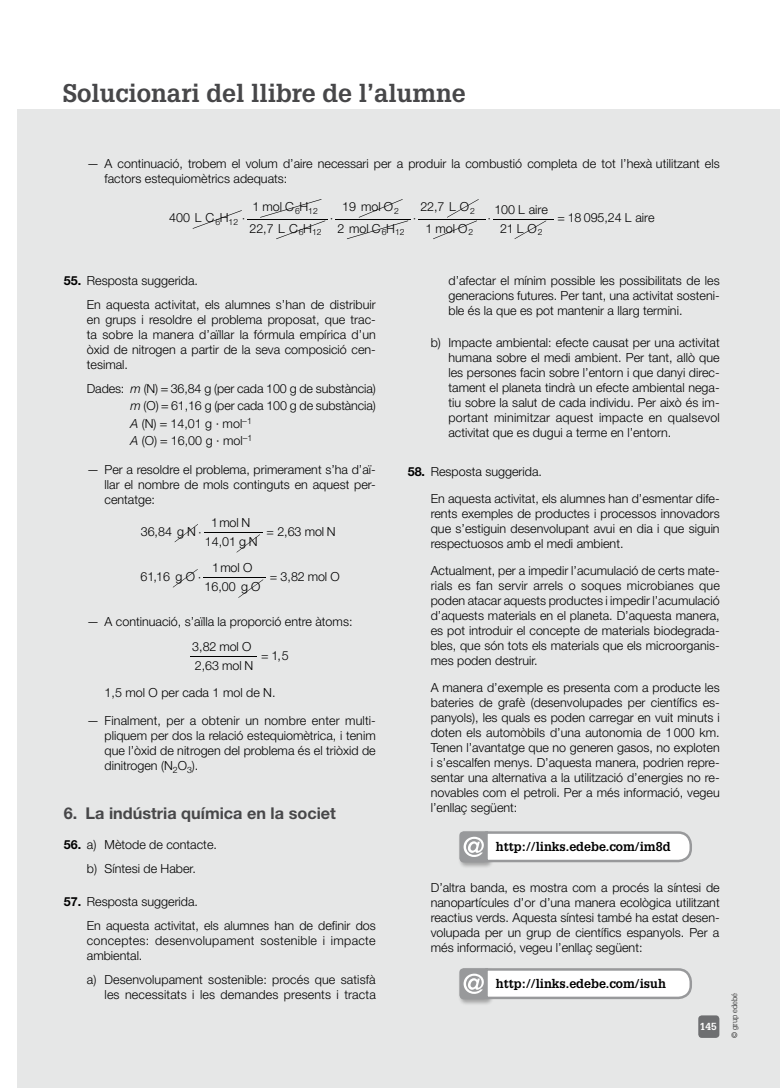
<style>
.page{position:relative;width:780px;height:1088px;background:#fff}
.page>*{position:absolute;margin:0;border:0;box-sizing:border-box;transform-origin:0 0}
.t1{font:700 25px "Glypha LT Std";color:#474749}
.t2{font:700 16.25px "Helvetica Neue LT Std";color:#474749}
.t3{font:300 12.5px/15px "Helvetica Neue LT Std";color:#000;text-align:justify}
.t4{font:700 12.5px "Glypha LT Std";color:#000}
.t5{font:300 12.5px/15px "Helvetica Neue LT Std";letter-spacing:.02em;color:#000}
.t6{font:700 10px "Glypha LT Std";color:#fff}
.t7{font:300 7.5px "Glypha LT Std";color:#000}
.s1{font-weight:700}
.s2{font-style:italic}
</style>
<div class="page">
<div style="left:18px;top:110px;width:762px;height:978px;background:#e6e7e7"></div>
<svg style="left:175px;top:524px;width:23px;height:18px"></svg>
<svg style="left:237px;top:534px;width:23px;height:19px"></svg>
<hr style="left:204px;top:532px;width:58px;height:1px;background:#000">
<svg style="left:173px;top:569px;width:25px;height:19px"></svg>
<svg style="left:238px;top:579px;width:25px;height:19px"></svg>
<hr style="left:203px;top:577px;width:63px;height:1px;background:#000">
<hr style="left:190px;top:656px;width:67px;height:1px;background:#000">
<svg style="left:193px;top:210px;width:49px;height:19px"></svg>
<svg style="left:260px;top:199px;width:65px;height:40px"></svg>
<hr style="left:247px;top:219px;width:81px;height:1px;background:#000">
<svg style="left:347px;top:199px;width:61px;height:40px"></svg>
<hr style="left:335px;top:219px;width:75px;height:1px;background:#000">
<svg style="left:433px;top:199px;width:45px;height:40px"></svg>
<hr style="left:418px;top:219px;width:67px;height:1px;background:#000">
<svg style="left:514px;top:220px;width:32px;height:19px"></svg>
<hr style="left:493px;top:219px;width:60px;height:1px;background:#000">
<div style="left:458px;top:830px;width:36px;height:39px;background:#000;opacity:.3"></div>
<svg style="left:459px;top:830px;width:233px;height:33px"></svg>
<div style="left:458px;top:967px;width:36px;height:39px;background:#000;opacity:.3"></div>
<svg style="left:459px;top:967px;width:233px;height:33px"></svg>
<div style="left:698px;top:1015px;width:21px;height:23px;background:#6e6f71;border-radius:4px"></div>
<h1 class="t1" style="left:63px;top:77px;width:404px">Solucionari del llibre de l’alumne</h1>
<p class="t3" style="left:105px;top:156px;width:616px;text-indent:-18px">— A continuació, trobem el volum d’aire necessari per a produir la combustió completa de tot l’hexà utilitzant els factors estequiomètrics adequats:</p>
<p class="t3" style="left:169px;top:210px;width:78px">400 L C<sub>6</sub>H<sub>12</sub> ⋅</p>
<p class="t3" style="left:249px;top:196px;width:74px;line-height:21.5px">1 mol C<sub>6</sub>H<sub>12<br></sub>22,7 L C<sub>6</sub>H<sub>12</sub></p>
<p class="t3" style="left:337px;top:196px;width:69px;line-height:21.5px;text-align:center">19 mol O<sub>2<br></sub>2 mol C<sub>6</sub>H<sub>12</sub></p>
<p class="t3" style="left:420px;top:196px;width:56px;line-height:21.5px;text-align:center">22,7 L O<sub>2<br></sub>1 mol O<sub>2</sub></p>
<p class="t3" style="left:494px;top:199px;width:55px;line-height:19px;text-align:center">100 L aire<br>21L O<sub>2</sub></p>
<p class="t3" style="left:557px;top:210px;width:98px">= 18 095,24 L aire</p>
<p class="t3" style="left:87px;top:268px;width:290px;line-height:24px;text-indent:-23px"><span class="s1">55.</span> Resposta suggerida.<br>En aquesta activitat, els alumnes s’han de distribuir</p>
<p class="t3" style="left:87px;top:311px;width:290px">en grups i resoldre el problema proposat, que trac&shy;ta sobre la manera d’aïllar la fórmula empírica d’un òxid de nitrogen a partir de la seva composició cen&shy;tesimal.</p>
<p class="t3" style="left:130px;top:379px;width:247px;line-height:17.5px;text-align:left;text-indent:-44px">Dades: <span class="s2">m</span> (N) 36,84 g (per cada 100 g de substància) <span class="s2">m</span> (O) 61,16 g (per cada 100 g de substància)<br><span class="s2">A</span> (N) 14,01 g · mol−<sup>1<br></sup><span class="s2">A</span> (O) 16,00 g · mol−<sup>1</sup></p>
<p class="t3" style="left:105px;top:462px;width:273px;text-indent:-18px">— Per a resoldre el problema, primerament s’ha d’aï&shy;llar el nombre de mols continguts en aquest per&shy;centatge:</p>
<p class="t3" style="left:141px;top:524px;width:62px">36,84 g N ⋅</p>
<p class="t3" style="left:205px;top:513px;width:54px;line-height:19px;text-align:center">1mol N<br>14,01 g N</p>
<p class="t3" style="left:266px;top:524px;width:71px">= 2,63 mol N</p>
<p class="t3" style="left:140px;top:569px;width:62px">61,16 g O ⋅</p>
<p class="t3" style="left:205px;top:558px;width:57px;line-height:19px;text-align:center">1mol O<br>16,00 g O</p>
<p class="t3" style="left:270px;top:569px;width:72px">= 3,82 mol O</p>
<p class="t3" style="left:87px;top:608px;width:267px;line-height:25.6px;text-align:center">— A continuació, s’aïlla la proporció entre àtoms:<br>3,82 mol O</p>
<p class="t3" style="left:195px;top:658px;width:60px">2,63 mol N</p>
<p class="t3" style="left:261px;top:648px;width:29px">= 1,5</p>
<p class="t3" style="left:105px;top:684px;width:172px">1,5 mol O per cada 1 mol de N.</p>
<p class="t3" style="left:105px;top:713px;width:273px;text-indent:-18px">— Finalment, per a obtenir un nombre enter multi&shy;pliquem per dos la relació estequiomètrica, i tenim que l’òxid de nitrogen del problema és el triòxid de dinitrogen (N<sub>2</sub>O<sub>3</sub>).</p>
<h2 class="t2" style="left:64px;top:803px;width:273px">6. La indústria química en la societ</h2>
<p class="t3" style="left:64px;top:832px;width:155px;line-height:24px;text-align:center"><span class="s1">56.</span> a) Mètode de contacte. b) Síntesi de Haber.</p>
<p class="t3" style="left:87px;top:889px;width:290px;line-height:24px;text-indent:-23px"><span class="s1">57.</span> Resposta suggerida.<br>En aquesta activitat, els alumnes han de definir dos</p>
<p class="t5" style="left:87px;top:932px;width:290px">conceptes: desenvolupament sostenible i impacte ambiental.</p>
<p class="t3" style="left:87px;top:971px;width:290px;text-align:right">a) Desenvolupament sostenible: procés que satisfà les necessitats i les demandes presents i tracta</p>
<p class="t3" style="left:448px;top:272px;width:273px">d’afectar el mínim possible les possibilitats de les generacions futures. Per tant, una activitat sosteni&shy;ble és la que es pot mantenir a llarg termini.</p>
<p class="t3" style="left:448px;top:334px;width:273px;text-indent:-18px">b) Impacte ambiental: efecte causat per una activitat humana sobre el medi ambient. Per tant, allò que les persones facin sobre l’entorn i que danyi direc&shy;tament el planeta tindrà un efecte ambiental nega&shy;tiu sobre la salut de cada individu. Per això és im&shy;portant minimitzar aquest impacte en qualsevol activitat que es dugui a terme en l’entorn.</p>
<p class="t3" style="left:431px;top:458px;width:290px;line-height:26.9px;text-indent:-23px"><span class="s1">58.</span> Resposta suggerida.<br>En aquesta activitat, els alumnes han d’esmentar dife-</p>
<p class="t3" style="left:431px;top:506px;width:290px">rents exemples de productes i processos innovadors que s’estiguin desenvolupant avui en dia i que siguin respectuosos amb el medi ambient.</p>
<p class="t3" style="left:431px;top:563px;width:290px">Actualment, per a impedir l’acumulació de certs mate&shy;rials es fan servir arrels o soques microbianes que poden atacar aquests productes i impedir l’acumulació d’aquests materials en el planeta. D’aquesta manera, es pot introduir el concepte de materials biodegrada&shy;bles, que són tots els materials que els microorganis&shy;mes poden destruir.</p>
<p class="t3" style="left:431px;top:680px;width:290px">A manera d’exemple es presenta com a producte les bateries de grafè (desenvolupades per científics es&shy;panyols), les quals es poden carregar en vuit minuts i doten els automòbils d’una autonomia de 1000 km.<br>Tenen l’avantatge que no generen gasos, no exploten i s’escalfen menys. D’aquesta manera, podrien repre&shy;sentar una alternativa a la utilització d’energies no re&shy;novables com el petroli. Per a més informació, vegeu l’enllaç següent:</p>
<p class="t4" style="left:496px;top:839px;width:176px">http://links.edebe.com/im8d</p>
<p class="t3" style="left:431px;top:880px;width:290px">D’altra banda, es mostra com a procés la síntesi de nanopartícules d’or d’una manera ecològica utilitzant reactius verds. Aquesta síntesi també ha estat desen&shy;volupada per un grup de científics espanyols. Per a més informació, vegeu l’enllaç següent:</p>
<p class="t4" style="left:496px;top:975px;width:171px">http://links.edebe.com/isuh</p>
<p class="t6" style="left:700px;top:1020px;width:18px">145</p>
<p class="t7" style="left:730px;top:1038px;width:46px;rotate:-90deg">© grup edebé</p>
</div>
